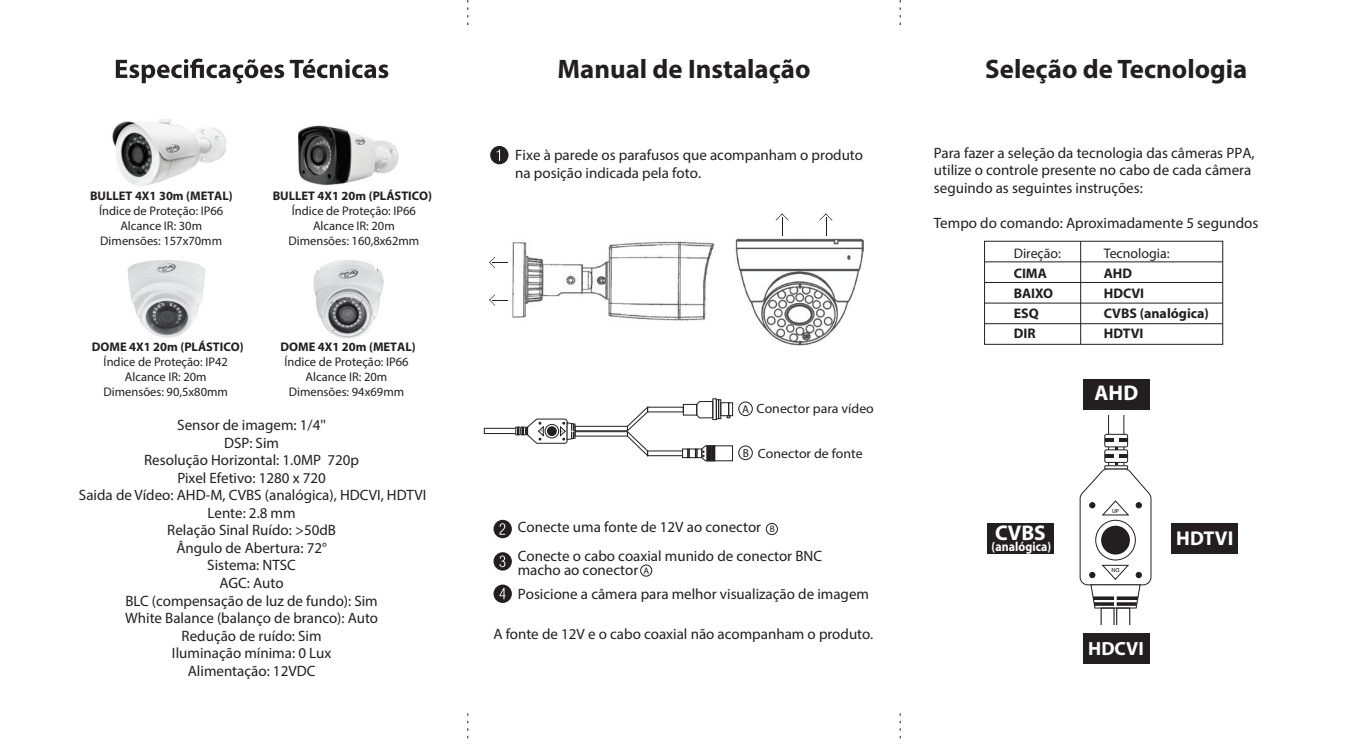
<style>
.page{position:relative;width:1368px;height:745px;background:#fff}
.page>*{position:absolute;margin:0;border:0;box-sizing:border-box;transform-origin:0 0}
.t1{font:700 26.75px "Myriad Pro";color:#231f20}
.t2{font:700 21.25px "Myriad Pro";color:#fff}
.t3{font:700 20px "Myriad Pro";color:#fff}
.t4{font:700 19px "Myriad Pro";color:#fff}
.t5{font:15px/17.5px "Myriad Pro";color:#231f20}
.t6{font:700 14px "Myriad Pro";color:#231f20}
.t7{font:14px "Myriad Pro";color:#231f20}
.t8{font:13.5px "Myriad Pro";color:#231f20;scale:1.04 1}
.t9{font:700 13.25px "Myriad Pro";letter-spacing:.01em;color:#fff;scale:.9 1}
.t10{font:12.5px/15px "Myriad Pro";color:#231f20;text-align:center}
.t11{font:700 12.5px "Myriad Pro";color:#231f20}
.t12{font:11.5px "Myriad Pro";color:#231f20}
.t13{font:9.5px "Myriad Pro";color:#231f20}
.t14{font:6px "Myriad Pro";color:#050504}
</style>
<div class="page">
<div style="left:738px;top:401px;width:15px;height:15px;border:1px solid #231f20;border-radius:50%"></div>
<div style="left:640px;top:564px;width:12px;height:12px;border:1px solid #231f20;border-radius:50%"></div>
<div style="left:738px;top:445px;width:15px;height:14px;border:1px solid #231f20;border-radius:50%"></div>
<div style="left:766px;top:522px;width:12px;height:12px;border:1px solid #231f20;border-radius:50%"></div>
<svg style="left:696px;top:401px;width:16px;height:17px"></svg>
<div style="left:683px;top:404px;width:14px;height:11px;border:1px solid #231f20"></div>
<div style="left:682px;top:448px;width:6px;height:9px;border:1px solid #231f20"></div>
<svg style="left:687px;top:448px;width:2px;height:9px"></svg>
<div style="left:689px;top:448px;width:7px;height:9px;border:1px solid #231f20"></div>
<svg style="left:695px;top:445px;width:38px;height:16px"></svg>
<div style="left:728px;top:402px;width:5px;height:13px;border:1px solid #231f20"></div>
<div style="left:720px;top:402px;width:9px;height:13px;border:1px solid #231f20"></div>
<div style="left:718px;top:399px;width:3px;height:19px;border:1px solid #231f20"></div>
<div style="left:716px;top:399px;width:3px;height:19px;border:1px solid #231f20"></div>
<div style="left:712px;top:398px;width:4px;height:21px;border:1px solid #231f20"></div>
<div style="left:490px;top:146px;width:18px;height:18px;background:#231f20;border-radius:50%"></div>
<svg style="left:496px;top:149px;width:4px;height:12px"></svg>
<svg style="left:493px;top:519px;width:19px;height:19px"></svg>
<svg style="left:499px;top:523px;width:6px;height:11px"></svg>
<div style="left:493px;top:552px;width:19px;height:18px;background:#231f20;border-radius:50%"></div>
<svg style="left:499px;top:555px;width:6px;height:12px"></svg>
<div style="left:493px;top:584px;width:19px;height:18px;background:#231f20;border-radius:50%"></div>
<svg style="left:499px;top:587px;width:6px;height:12px"></svg>
<svg style="left:489px;top:257px;width:19px;height:11px"></svg>
<svg style="left:489px;top:294px;width:19px;height:11px"></svg>
<svg style="left:775px;top:213px;width:14px;height:22px"></svg>
<svg style="left:819px;top:213px;width:13px;height:22px"></svg>
<svg style="left:116px;top:59px;width:272px;height:24px"></svg>
<svg style="left:467px;top:0;width:1px;height:25px"></svg>
<svg style="left:467px;top:713px;width:1px;height:26px"></svg>
<svg style="left:900px;top:0;width:1px;height:25px"></svg>
<svg style="left:900px;top:713px;width:1px;height:26px"></svg>
<div style="left:984px;top:241px;width:239px;height:103px;border:1px solid #211e1e"></div>
<hr style="left:984px;top:323px;width:238px;height:1px;background:#211e1e">
<hr style="left:984px;top:302px;width:238px;height:1px;background:#211e1e">
<hr style="left:984px;top:282px;width:238px;height:1px;background:#211e1e">
<hr style="left:984px;top:261px;width:238px;height:1px;background:#211e1e">
<hr style="left:1080px;top:241px;width:1px;height:103px;background:#211e1e">
<svg style="left:484px;top:428px;width:32px;height:5px"></svg>
<svg style="left:516px;top:418px;width:59px;height:25px"></svg>
<div style="left:575px;top:431px;width:52px;height:5px;border:1px solid #231f20"></div>
<div style="left:575px;top:426px;width:52px;height:4px;border:1px solid #231f20"></div>
<svg style="left:627px;top:406px;width:21px;height:50px"></svg>
<svg style="left:1079px;top:415px;width:73px;height:209px"></svg>
<div style="left:1083px;top:379px;width:66px;height:30px;background:#231f20"></div>
<div style="left:1171px;top:523px;width:67px;height:30px;background:#231f20"></div>
<div style="left:1083px;top:632px;width:66px;height:31px;background:#231f20"></div>
<div style="left:987px;top:523px;width:67px;height:30px;background:#231f20"></div>
<img style="left:112px;top:119px;width:115px;height:67px">
<img style="left:298px;top:125px;width:101px;height:60px">
<img style="left:128px;top:260px;width:77px;height:78px">
<img style="left:314px;top:260px;width:69px;height:78px">
<img style="left:512px;top:241px;width:203px;height:80px">
<img style="left:735px;top:238px;width:128px;height:107px">
<p class="t11" style="left:90px;top:188px;width:144px">BULLET 4X1 30m (METAL)</p>
<p class="t10" style="left:99px;top:203px;width:126px">Índice de Proteção: IP66<br>Alcance IR: 30m<br>Dimensões: 157x70mm</p>
<p class="t11" style="left:273px;top:188px;width:161px">BULLET 4X1 20m (PLÁSTICO)</p>
<p class="t10" style="left:288px;top:203px;width:132px">Índice de Proteção: IP66<br>Alcance IR: 20m<br>Dimensões: 160,8x62mm</p>
<p class="t11" style="left:92px;top:338px;width:153px">DOME 4X1 20m (PLÁSTICO)</p>
<p class="t10" style="left:103px;top:354px;width:126px">Índice de Proteção: IP42<br>Alcance IR: 20m<br>Dimensões: 90,5x80mm</p>
<p class="t5" style="left:79px;top:416px;width:349px;text-align:center">Sensor de imagem: 1/4''<br>DSP: Sim<br>Resolução Horizontal: 1.0MP 720p<br>Pixel Efetivo: 1280 x 720<br>Saida de Vídeo: AHD-M, CVBS (analógica), HDCVI, HDTVI<br>Lente: 2.8 mm<br>Relação Sinal Ruído: &gt;50dB<br>Ângulo de Abertura: 72°<br>Sistema: NTSC<br>AGC: Auto<br>BLC (compensação de luz de fundo): Sim<br>White Balance (balanço de branco): Auto<br>Redução de ruído: Sim<br>Iluminação mínima: 0 Lux<br>Alimentação: 12VDC</p>
<p class="t11" style="left:280px;top:338px;width:137px">DOME 4X1 20m (METAL)</p>
<p class="t10" style="left:284px;top:354px;width:126px">Índice de Proteção: IP66<br>Alcance IR: 20m<br>Dimensões: 94x69mm</p>
<h1 class="t1" style="left:557px;top:51px;width:255px">Manual de Instalação</h1>
<h1 class="t1" style="left:985px;top:51px;width:264px">Seleção de Tecnologia</h1>
<p class="t5" style="left:515px;top:145px;width:349px">Fixe à parede os parafusos que acompanham o produto na posição indicada pela foto.</p>
<p class="t12" style="left:742px;top:401px;width:9px">A</p>
<p class="t12" style="left:743px;top:446px;width:8px">B</p>
<p class="t8" style="left:756px;top:399px;width:114px">Conector para vídeo</p>
<p class="t8" style="left:758px;top:444px;width:102px">Conector de fonte</p>
<p class="t5" style="left:518px;top:512px;width:306px;line-height:28.2px">Conecte uma fonte de 12V ao conector<br>Conecte o cabo coaxial munido de conector BNC</p>
<p class="t5" style="left:518px;top:556px;width:353px;line-height:24.8px">macho ao conector<br>Posicione a câmera para melhor visualização de imagem</p>
<p class="t5" style="left:493px;top:625px;width:381px">A fonte de 12V e o cabo coaxial não acompanham o produto.</p>
<p class="t13" style="left:770px;top:523px;width:7px">B</p>
<p class="t13" style="left:643px;top:564px;width:7px">A</p>
<p class="t5" style="left:934px;top:144px;width:322px">Para fazer a seleção da tecnologia das câmeras PPA, utilize o controle presente no cabo de cada câmera seguindo as seguintes instruções:</p>
<p class="t5" style="left:934px;top:214px;width:326px">Tempo do comando: Aproximadamente 5 segundos</p>
<p class="t7" style="left:1014px;top:245px;width:49px">Direção:</p>
<p class="t7" style="left:1104px;top:245px;width:68px">Tecnologia:</p>
<p class="t6" style="left:1014px;top:264px;width:35px">CIMA</p>
<p class="t6" style="left:1104px;top:264px;width:30px">AHD</p>
<p class="t6" style="left:1014px;top:284px;width:41px">BAIXO</p>
<p class="t6" style="left:1104px;top:284px;width:42px">HDCVI</p>
<p class="t6" style="left:1014px;top:304px;width:26px">ESQ</p>
<p class="t6" style="left:1104px;top:304px;width:107px">CVBS (analógica)</p>
<p class="t6" style="left:1014px;top:324px;width:23px">DIR</p>
<p class="t6" style="left:1104px;top:324px;width:41px">HDTVI</p>
<h2 class="t2" style="left:1094px;top:379px;width:45px">AHD</h2>
<h2 class="t2" style="left:995px;top:519px;width:52px">CVBS</h2>
<p class="t9" style="left:991px;top:538px;width:68px">(analógica)</p>
<p class="t14" style="left:1112px;top:506px;width:9px">UP</p>
<p class="t14" style="left:1119px;top:573px;width:9px;rotate:-180deg">DN</p>
<p class="t4" style="left:1088px;top:635px;width:57px">HDCVI</p>
<h3 class="t3" style="left:1176px;top:524px;width:59px">HDTVI</h3>
</div>
